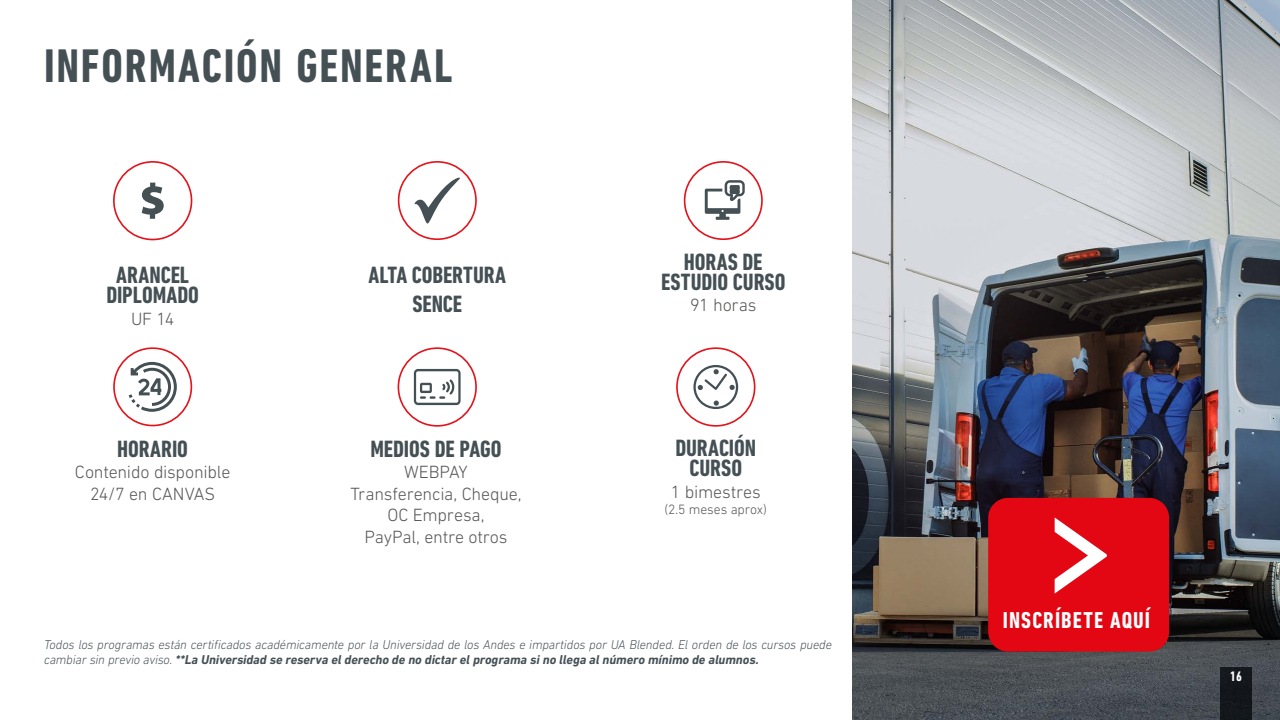
<style>
.page{position:relative;width:1280px;height:720px;background:#fff}
.page>*{position:absolute;margin:0;border:0;box-sizing:border-box;transform-origin:0 0}
.t1{font:700 condensed 48px "DIN Next LT Pro";letter-spacing:.04em;color:#455055}
.t2{font:700 condensed 24px/20px "DIN Next LT Pro";letter-spacing:-.005em;color:#455055;text-align:center}
.t3{font:700 condensed 23.4px "DIN Next LT Pro";letter-spacing:.045em;color:#fff}
.t4{font:300 18px/21.6px "DIN Next LT Pro";letter-spacing:-.01em;color:#575756;text-align:center}
.t5{font:700 condensed 14px "DIN Next LT Pro";color:#fff}
.t6{font:300 13.8px "DIN Next LT Pro";letter-spacing:-.005em;color:#575756}
.t7{font:italic 300 13px/15.6px "DIN Next LT Pro";letter-spacing:-.01em;color:#455055}
.s1{font-weight:700}
</style>
<div class="page">
<img style="left:852px;top:0;width:428px;height:720px">
<div style="left:988px;top:498px;width:181px;height:154px;background:#e30613;border-radius:20px"></div>
<svg style="left:1055px;top:517px;width:52px;height:77px"></svg>
<div style="left:113px;top:347px;width:79px;height:79px;border:2px solid #e3141c;border-radius:50%"></div>
<svg style="left:128px;top:361px;width:49px;height:51px"></svg>
<div style="left:398px;top:347px;width:79px;height:80px;border:2px solid #e3141c;border-radius:50%"></div>
<svg style="left:414px;top:369px;width:47px;height:36px"></svg>
<div style="left:398px;top:161px;width:79px;height:79px;border:2px solid #e4151b;border-radius:50%"></div>
<svg style="left:414px;top:178px;width:46px;height:46px"></svg>
<div style="left:113px;top:161px;width:79px;height:79px;border:2px solid #e3141c;border-radius:50%"></div>
<svg style="left:142px;top:183px;width:22px;height:36px"></svg>
<div style="left:684px;top:161px;width:79px;height:79px;border:2px solid #e3141c;border-radius:50%"></div>
<svg style="left:705px;top:180px;width:40px;height:40px"></svg>
<div style="left:676px;top:347px;width:79px;height:80px;border:2px solid #e3141c;border-radius:50%"></div>
<svg style="left:693px;top:365px;width:45px;height:44px"></svg>
<div style="left:1221px;top:667px;width:31px;height:53px;background:#13171c"></div>
<h1 class="t1" style="left:44px;top:38px;width:410px">INFORMACIÓN GENERAL</h1>
<h2 class="t2" style="left:106px;top:265px;width:94px">ARANCEL<br>DIPLOMADO</h2>
<h3 class="t4" style="left:131px;top:308px;width:45px">UF 14</h3>
<h2 class="t2" style="left:117px;top:439px;width:72px">HORARIO</h2>
<h3 class="t4" style="left:75px;top:461px;width:157px">Contenido disponible<br>24/7 en CANVAS</h3>
<h2 class="t2" style="left:369px;top:261px;width:139px;line-height:28.8px">ALTA COBERTURA<br>SENCE</h2>
<h2 class="t2" style="left:370px;top:439px;width:133px">MEDIOS DE PAGO</h2>
<h3 class="t4" style="left:350px;top:461px;width:173px">WEBPAY<br>Transferencia, Cheque,<br>OC Empresa,<br>PayPal, entre otros</h3>
<h2 class="t2" style="left:661px;top:252px;width:126px">HORAS DE<br>ESTUDIO CURSO</h2>
<h3 class="t4" style="left:690px;top:294px;width:68px">91 horas</h3>
<h2 class="t2" style="left:675px;top:438px;width:82px">DURACIÓN<br>CURSO</h2>
<h3 class="t4" style="left:671px;top:480px;width:92px">1 bimestres</h3>
<p class="t6" style="left:665px;top:501px;width:104px">(2.5 meses aprox)</p>
<p class="t7" style="left:44px;top:637px;width:790px">Todos los programas están certificados académicamente por la Universidad de los Andes e impartidos por UA Blended. El orden de los cursos puede cambiar sin previo aviso. <span class="s1">**La Universidad se reserva el derecho de no dictar el programa si no llega al número mínimo de alumnos.</span></p>
<h3 class="t3" style="left:1003px;top:607px;width:149px">INSCRÍBETE AQUÍ</h3>
<p class="t5" style="left:1230px;top:669px;width:13px">16</p>
</div>
